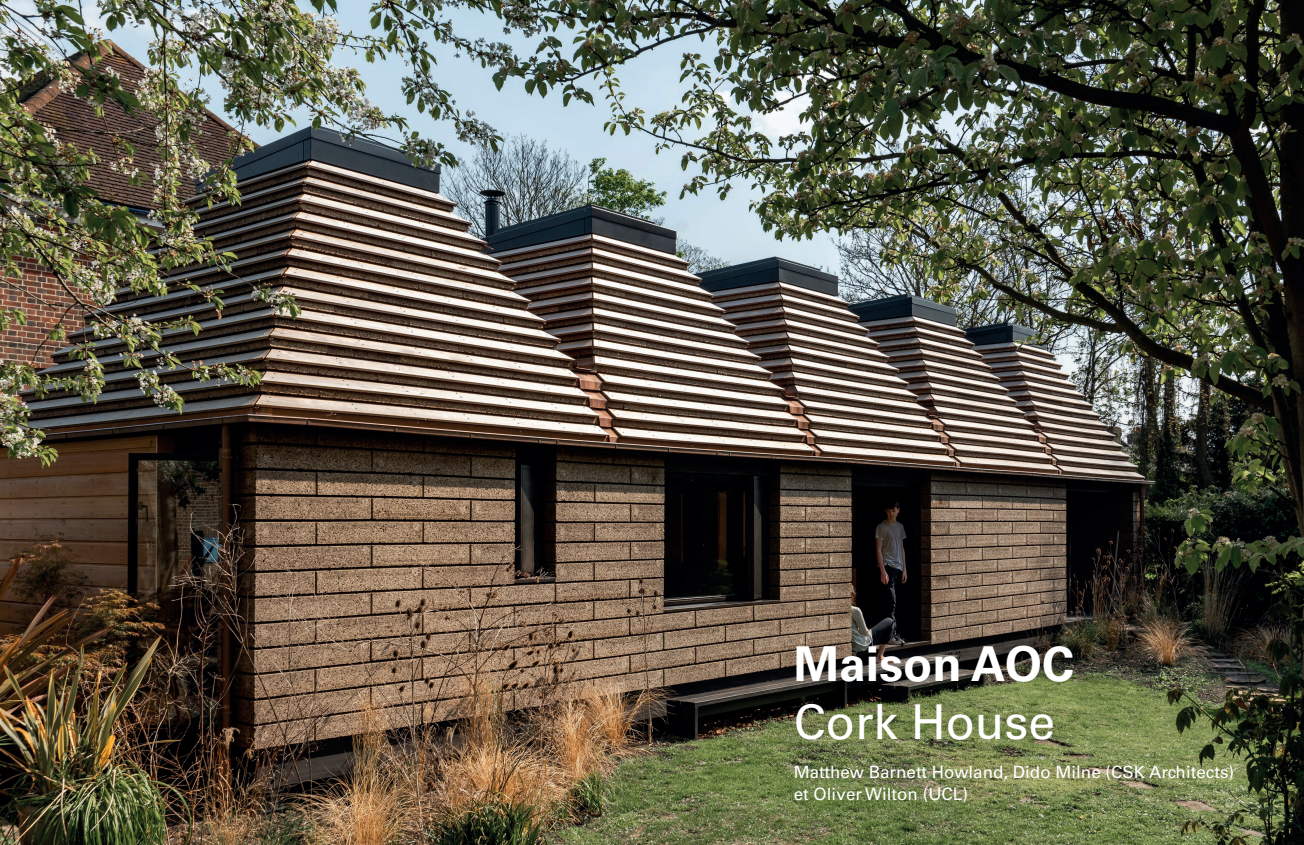
<style>
.page{position:relative;width:1304px;height:845px;background:#fff}
.page>*{position:absolute;margin:0;border:0;box-sizing:border-box;transform-origin:0 0}
.t1{font:700 48px "Univers LT Std";color:#fff}
.t2{font:48px "Univers LT Std";color:#fff}
.t3{font:17px/22px "Univers LT Std";color:#fff}
</style>
<div class="page">
<img style="left:0;top:0;width:1304px;height:845px">
<h1 class="t1" style="left:794px;top:636px;width:282px">Maison AOC</h1>
<h1 class="t2" style="left:794px;top:693px;width:263px">Cork House</h1>
<p class="t3" style="left:794px;top:761px;width:442px">Matthew Barnett Howland, Dido Milne (CSK Architects) et Oliver Wilton (UCL)</p>
</div>
